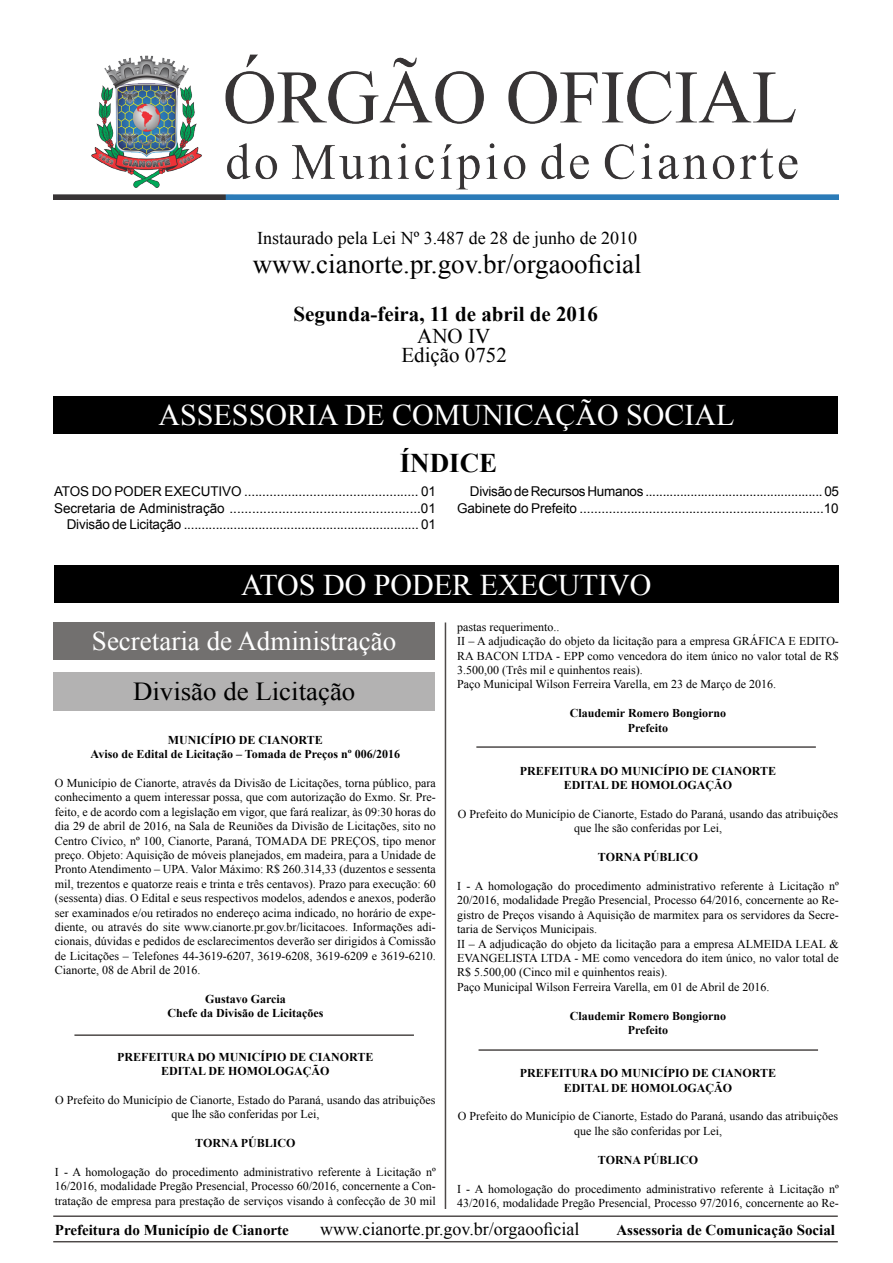
<style>
.page{position:relative;width:893px;height:1263px;background:#fff}
.page>*{position:absolute;margin:0;border:0;box-sizing:border-box;transform-origin:0 0}
.t1{font:30px "Times New Roman";color:#fff}
.t2{font:27px "Times New Roman";color:#000}
.t3{font:27px "Times New Roman";color:#fff}
.t4{font:700 27px "Times New Roman";color:#000}
.t5{font:25.95px "Times New Roman";color:#000}
.t6{font:700 21px "Times New Roman";color:#000}
.t7{font:21px/19.8px "Times New Roman";color:#000;text-align:center}
.t8{font:18px "Times New Roman";color:#000}
.t9{font:700 15px "Times New Roman";color:#000}
.t10{font:13.5px/16.2px "Arial";letter-spacing:-.01em;color:#000;text-align:right}
.t11{font:12px/14.4px "Times New Roman";color:#000;text-align:center}
.t12{font:700 12px/14.4px "Times New Roman";color:#000;text-align:center}
</style>
<div class="page">
<hr style="left:53px;top:1215px;width:785px;height:2px;background:#4d4948">
<hr style="left:53px;top:1241px;width:785px;height:1px;background:#4d4948">
<hr style="left:445px;top:622px;width:1px;height:587px;background:#4d4948">
<div style="left:54px;top:566px;width:785px;height:37px;background:#000"></div>
<div style="left:53px;top:396px;width:785px;height:37px;background:#000"></div>
<img style="left:54px;top:55px;width:785px;height:144px">
<div style="left:53px;top:672px;width:382px;height:39px;background:#b3b2b2"></div>
<div style="left:53px;top:622px;width:382px;height:38px;background:#72706f"></div>
<hr style="left:74px;top:1034px;width:340px;height:2px;background:#4d4948">
<hr style="left:476px;top:746px;width:340px;height:2px;background:#4d4948">
<hr style="left:479px;top:1049px;width:339px;height:2px;background:#4d4948">
<h3 class="t8" style="left:257px;top:225px;width:382px">Instaurado pela Lei Nº 3.487 de 28 de junho de 2010</h3>
<h2 class="t2" style="left:253px;top:246px;width:390px">www.cianorte.pr.gov.br/orgaooficial</h2>
<h3 class="t6" style="left:293px;top:299px;width:306px">Segunda-feira, 11 de abril de 2016</h3>
<h3 class="t7" style="left:401px;top:325px;width:107px">ANO IV<br>Edição 0752</h3>
<h1 class="t1" style="left:159px;top:394px;width:577px">ASSESSORIA DE COMUNICAÇÃO SOCIAL</h1>
<h2 class="t4" style="left:400px;top:444px;width:99px">ÍNDICE</h2>
<p class="t10" style="left:54px;top:484px;width:384px">ATOS DO PODER EXECUTIVO ................................................ 01<br>Secretaria de Administração ...................................................01<br>Divisão de Licitação .................................................................. 01</p>
<p class="t10" style="left:457px;top:484px;width:383px">Divisão de Recursos Humanos ................................................... 05<br>Gabinete do Prefeito ...................................................................10</p>
<h1 class="t1" style="left:241px;top:565px;width:412px">ATOS DO PODER EXECUTIVO</h1>
<h2 class="t3" style="left:92px;top:623px;width:306px">Secretaria de Administração</h2>
<h3 class="t5" style="left:133px;top:674px;width:224px">Divisão de Licitação</h3>
<p class="t12" style="left:91px;top:732px;width:311px">MUNICÍPIO DE CIANORTE<br>Aviso de Edital de Licitação – Tomada de Preços nº 006/2016</p>
<p class="t11" style="left:55px;top:776px;width:382px;text-align:justify">O Município de Cianorte, através da Divisão de Licitações, torna público, para conhecimento a quem interessar possa, que com autorização do Exmo. Sr. Pre&shy;feito, e de acordo com a legislação em vigor, que fará realizar, às 09:30 horas do dia 29 de abril de 2016, na Sala de Reuniões da Divisão de Licitações, sito no Centro Cívico, nº 100, Cianorte, Paraná, TOMADA DE PREÇOS, tipo menor preço. Objeto: Aquisição de móveis planejados, em madeira, para a Unidade de Pronto Atendimento – UPA. Valor Máximo: R$ 260.314,33 (duzentos e sessenta mil, trezentos e quatorze reais e trinta e três centavos). Prazo para execução: 60 (sessenta) dias. O Edital e seus respectivos modelos, adendos e anexos, poderão ser examinados e/ou retirados no endereço acima indicado, no horário de expe&shy;diente, ou através do site www.cianorte.pr.gov.br/licitacoes. Informações adi&shy;cionais, dúvidas e pedidos de esclarecimentos deverão ser dirigidos à Comissão de Licitações – Telefones 44-3619-6207, 3619-6208, 3619-6209 e 3619-6210.<br>Cianorte, 08 de Abril de 2016.</p>
<p class="t12" style="left:167px;top:991px;width:157px">Gustavo Garcia<br>Chefe da Divisão de Licitações</p>
<p class="t12" style="left:117px;top:1049px;width:258px">PREFEITURA DO MUNICÍPIO DE CIANORTE<br>EDITAL DE HOMOLOGAÇÃO</p>
<p class="t11" style="left:55px;top:1092px;width:382px">O Prefeito do Município de Cianorte, Estado do Paraná, usando das atribuições que lhe são conferidas por Lei,</p>
<p class="t12" style="left:195px;top:1135px;width:102px">TORNA PÚBLICO</p>
<p class="t11" style="left:55px;top:1164px;width:382px;text-align:justify">I - A homologação do procedimento administrativo referente à Licitação nº 16/2016, modalidade Pregão Presencial, Processo 60/2016, concernente a Con&shy;tratação de empresa para prestação de serviços visando à confecção de 30 mil</p>
<p class="t11" style="left:457px;top:619px;width:383px;text-align:left">pastas requerimento..<br>II – A adjudicação do objeto da licitação para a empresa GRÁFICA E EDITO-RA BACON LTDA - EPP como vencedora do item único no valor total de R$ 3.500,00 (Três mil e quinhentos reais).<br>Paço Municipal Wilson Ferreira Varella, em 23 de Março de 2016.</p>
<p class="t12" style="left:570px;top:706px;width:158px">Claudemir Romero Bongiorno<br>Prefeito</p>
<p class="t12" style="left:520px;top:763px;width:258px">PREFEITURA DO MUNICÍPIO DE CIANORTE<br>EDITAL DE HOMOLOGAÇÃO</p>
<p class="t11" style="left:458px;top:807px;width:382px">O Prefeito do Município de Cianorte, Estado do Paraná, usando das atribuições que lhe são conferidas por Lei,</p>
<p class="t12" style="left:598px;top:850px;width:102px">TORNA PÚBLICO</p>
<p class="t11" style="left:457px;top:879px;width:383px;text-align:left">I - A homologação do procedimento administrativo referente à Licitação nº 20/2016, modalidade Pregão Presencial, Processo 64/2016, concernente ao Re&shy;gistro de Preços visando à Aquisição de marmitex para os servidores da Secre&shy;taria de Serviços Municipais.<br>II – A adjudicação do objeto da licitação para a empresa ALMEIDA LEAL &amp; EVANGELISTA LTDA - ME como vencedora do item único, no valor total de R$ 5.500,00 (Cinco mil e quinhentos reais).<br>Paço Municipal Wilson Ferreira Varella, em 01 de Abril de 2016.</p>
<p class="t12" style="left:570px;top:1008px;width:158px">Claudemir Romero Bongiorno<br>Prefeito</p>
<p class="t12" style="left:520px;top:1066px;width:258px">PREFEITURA DO MUNICÍPIO DE CIANORTE<br>EDITAL DE HOMOLOGAÇÃO</p>
<p class="t11" style="left:458px;top:1109px;width:382px">O Prefeito do Município de Cianorte, Estado do Paraná, usando das atribuições que lhe são conferidas por Lei,</p>
<p class="t12" style="left:598px;top:1152px;width:102px">TORNA PÚBLICO</p>
<p class="t11" style="left:457px;top:1181px;width:383px;text-align:left">I - A homologação do procedimento administrativo referente à Licitação nº<br>43/2016, modalidade Pregão Presencial, Processo 97/2016, concernente ao Re-</p>
<p class="t9" style="left:55px;top:1220px;width:235px">Prefeitura do Município de Cianorte</p>
<h3 class="t8" style="left:320px;top:1217px;width:261px">www.cianorte.pr.gov.br/orgaooficial</h3>
<p class="t9" style="left:616px;top:1220px;width:220px">Assessoria de Comunicação Social</p>
</div>
